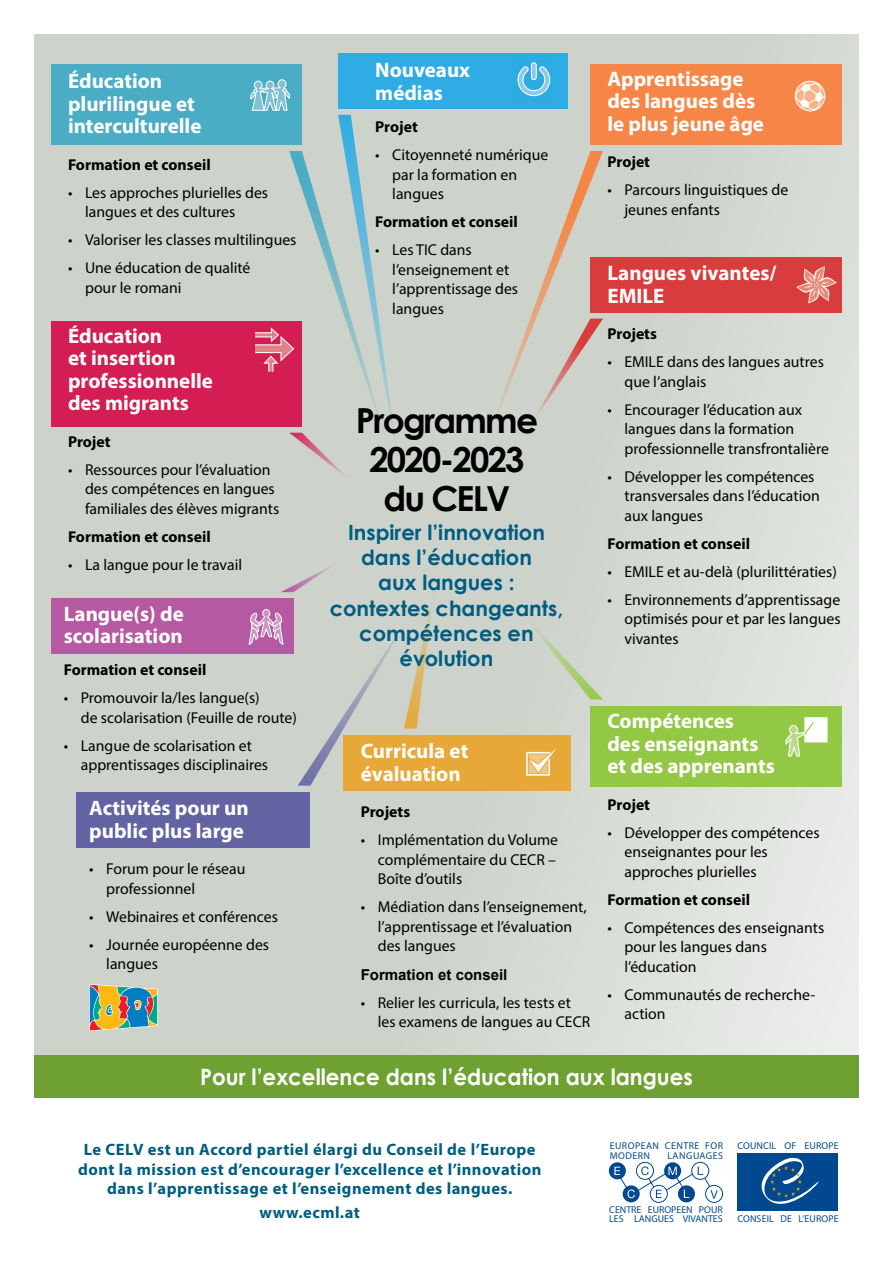
<style>
.page{position:relative;width:893px;height:1263px;background:#fff}
.page>*{position:absolute;margin:0;border:0;box-sizing:border-box;transform-origin:0 0}
.t1{font:700 34.5px/39px "Century Gothic";letter-spacing:-.05em;color:#000;text-align:center}
.t2{font:700 22.5px "Century Gothic";color:#fff;scale:.95 1}
.t3{font:700 21px/22.5px "Myriad Pro";color:#fff}
.t4{font:700 21px/25.2px "Century Gothic";color:#005d82;text-align:center}
.t5{font:700 16.5px/19.8px "Myriad Pro";letter-spacing:.03em;color:#005d82;text-align:center}
.t6{font:15.75px/19.5px "Myriad Pro";color:#000}
.t7{font:700 15.75px "Myriad Pro";color:#000}
.t8{font:700 15px "Arial";color:#000}
.t9{font:9.9px/9.1px "Myriad Pro";letter-spacing:.015em;color:#004990}
.t10{font:9.9px/9.1px "Myriad Pro";letter-spacing:.05em;color:#004990}
</style>
<div class="page">
<div style="left:34px;top:34px;width:825px;height:1020px;background:linear-gradient(to right,#c8cec6,#dbe0da)"></div>
<div style="left:51px;top:598px;width:242px;height:56px;background:#b559a2"></div>
<div style="left:344px;top:736px;width:227px;height:55px;background:#e7a837"></div>
<div style="left:77px;top:792px;width:233px;height:55px;background:#6363a4"></div>
<div style="left:590px;top:706px;width:252px;height:81px;background:#93c844"></div>
<div style="left:590px;top:257px;width:252px;height:55px;background:#d93c3c"></div>
<div style="left:590px;top:64px;width:252px;height:81px;background:#f68647"></div>
<svg style="left:481px;top:151px;width:122px;height:306px;background:#cfcac0"></svg>
<div style="left:338px;top:53px;width:230px;height:55px;background:#2eace3"></div>
<div style="left:51px;top:64px;width:251px;height:81px;background:#4aacc5"></div>
<svg style="left:89px;top:983px;width:69px;height:49px;background:#95a387"></svg>
<svg style="left:515px;top:605px;width:88px;height:94px;background:#ccd4c7"></svg>
<div style="left:34px;top:1055px;width:825px;height:43px;background:#6fa132"></div>
<svg style="left:517px;top:62px;width:34px;height:35px"></svg>
<div style="left:795px;top:81px;width:30px;height:30px;border:1px solid #fff;border-radius:50%"></div>
<svg style="left:795px;top:82px;width:31px;height:29px"></svg>
<div style="left:804px;top:717px;width:23px;height:25px;background:#fff;border:1px solid #fff"></div>
<svg style="left:785px;top:721px;width:30px;height:36px"></svg>
<svg style="left:526px;top:748px;width:31px;height:28px"></svg>
<div style="left:51px;top:321px;width:251px;height:105px;background:#d41e53"></div>
<svg style="left:250px;top:79px;width:150px;height:400px"></svg>
<svg style="left:248px;top:563px;width:186px;height:223px"></svg>
<svg style="left:796px;top:266px;width:41px;height:37px"></svg>
<div style="left:738px;top:1153px;width:100px;height:58px;background:#004990"></div>
<svg style="left:761px;top:1157px;width:57px;height:47px"></svg>
<div style="left:636px;top:1162px;width:18px;height:18px;border:1px solid #004990;border-radius:50%"></div>
<div style="left:650px;top:1185px;width:18px;height:18px;border:1px solid #004990;border-radius:50%"></div>
<div style="left:691px;top:1162px;width:18px;height:18px;border:1px solid #004990;border-radius:50%"></div>
<svg style="left:706px;top:1185px;width:17px;height:17px"></svg>
<div style="left:705px;top:1185px;width:18px;height:18px;border:1px solid #004990;border-radius:50%"></div>
<div style="left:678px;top:1185px;width:17px;height:17px;background:#004990;border-radius:50%"></div>
<svg style="left:664px;top:1162px;width:17px;height:17px"></svg>
<div style="left:623px;top:1185px;width:17px;height:17px;background:#004990;border-radius:50%"></div>
<div style="left:609px;top:1162px;width:17px;height:17px;background:#004990;border-radius:50%"></div>
<svg style="left:614px;top:1166px;width:104px;height:32px"></svg>
<h3 class="t3" style="left:68px;top:69px;width:135px">Éducation plurilingue et interculturelle</h3>
<p class="t7" style="left:68px;top:154px;width:144px">Formation et conseil</p>
<p class="t6" style="left:85px;top:182px;width:185px;text-indent:-17px">• Les approches plurielles des langues et des cultures</p>
<p class="t6" style="left:68px;top:230px;width:230px">• Valoriser les classes multilingues</p>
<p class="t6" style="left:85px;top:258px;width:167px;text-indent:-17px">• Une éducation de qualité pour le romani</p>
<h3 class="t3" style="left:68px;top:324px;width:146px">Éducation<br>et insertion professionnelle des migrants</h3>
<p class="t7" style="left:68px;top:431px;width:44px">Projet</p>
<p class="t6" style="left:85px;top:460px;width:196px;text-indent:-17px">• Ressources pour l’évaluation des compétences en langues familiales des élèves migrants</p>
<p class="t7" style="left:68px;top:526px;width:144px">Formation et conseil</p>
<p class="t6" style="left:68px;top:555px;width:176px">• La langue pour le travail</p>
<h3 class="t3" style="left:64px;top:602px;width:121px">Langue(s) de scolarisation</h3>
<p class="t7" style="left:64px;top:660px;width:144px">Formation et conseil</p>
<p class="t6" style="left:81px;top:688px;width:218px;text-indent:-17px">• Promouvoir la/les langue(s)<br>de scolarisation (Feuille de route)</p>
<p class="t6" style="left:81px;top:736px;width:189px;text-indent:-17px">• Langue de scolarisation et apprentissages disciplinaires</p>
<h3 class="t3" style="left:89px;top:796px;width:161px">Activités pour un public plus large</h3>
<p class="t6" style="left:106px;top:859px;width:141px;text-indent:-17px">• Forum pour le réseau professionnel</p>
<p class="t6" style="left:89px;top:906px;width:190px">• Webinaires et conférences</p>
<p class="t6" style="left:106px;top:934px;width:164px;text-indent:-17px">• Journée européenne des langues</p>
<h3 class="t3" style="left:375px;top:58px;width:96px">Nouveaux médias</h3>
<p class="t7" style="left:375px;top:117px;width:44px">Projet</p>
<p class="t6" style="left:392px;top:145px;width:158px;text-indent:-17px">• Citoyenneté numérique par la formation en langues</p>
<p class="t7" style="left:375px;top:212px;width:144px">Formation et conseil</p>
<p class="t6" style="left:392px;top:240px;width:127px;text-indent:-17px">• Les TIC dans l’enseignement et l’apprentissage des langues</p>
<h1 class="t1" style="left:356px;top:399px;width:184px">Programme<br>2020-2023 du CELV</h1>
<h3 class="t4" style="left:330px;top:519px;width:235px">Inspirer l’innovation dans l’éducation<br>aux langues : contextes changeants, compétences en évolution</h3>
<h3 class="t3" style="left:607px;top:67px;width:158px">Apprentissage des langues dès le plus jeune âge</h3>
<p class="t7" style="left:607px;top:152px;width:44px">Projet</p>
<p class="t6" style="left:624px;top:180px;width:165px;text-indent:-17px">• Parcours linguistiques de jeunes enfants</p>
<h3 class="t3" style="left:607px;top:261px;width:171px">Langues vivantes/<br>EMILE</h3>
<p class="t7" style="left:607px;top:324px;width:51px">Projets</p>
<p class="t6" style="left:624px;top:352px;width:201px;text-indent:-17px">• EMILE dans des langues autres que l’anglais</p>
<p class="t6" style="left:624px;top:399px;width:206px;text-indent:-17px">• Encourager l’éducation aux langues dans la formation professionnelle transfrontalière</p>
<p class="t6" style="left:624px;top:466px;width:197px;text-indent:-17px">• Développer les compétences transversales dans l’éducation aux langues</p>
<p class="t7" style="left:607px;top:533px;width:144px">Formation et conseil</p>
<p class="t6" style="left:607px;top:561px;width:231px">• EMILE et au-delà (plurilittératies)</p>
<p class="t6" style="left:624px;top:589px;width:218px;text-align:justify;text-indent:-17px">• Environnements d’apprentissage optimisés pour et par les langues vivantes</p>
<h3 class="t3" style="left:361px;top:739px;width:109px">Curricula et évaluation</h3>
<p class="t7" style="left:361px;top:802px;width:51px">Projets</p>
<p class="t6" style="left:378px;top:830px;width:182px;text-indent:-17px">• Implémentation du Volume complémentaire du CECR –<br>Boîte d’outils</p>
<p class="t6" style="left:378px;top:897px;width:210px;text-indent:-17px">• Médiation dans l’enseignement, l’apprentissage et l’évaluation des langues</p>
<p class="t8" style="left:361px;top:964px;width:148px">Formation et conseil</p>
<p class="t6" style="left:378px;top:992px;width:214px;text-indent:-17px">• Relier les curricula, les tests et les examens de langues au CECR</p>
<h3 class="t3" style="left:607px;top:709px;width:169px">Compétences<br>des enseignants et des apprenants</h3>
<p class="t7" style="left:607px;top:794px;width:44px">Projet</p>
<p class="t6" style="left:624px;top:822px;width:197px;text-indent:-17px">• Développer des compétences enseignantes pour les approches plurielles</p>
<p class="t7" style="left:607px;top:889px;width:144px">Formation et conseil</p>
<p class="t6" style="left:624px;top:917px;width:201px;text-indent:-17px">• Compétences des enseignants pour les langues dans l’éducation</p>
<p class="t6" style="left:624px;top:984px;width:192px;text-indent:-17px">• Communautés de recherche&shy;action</p>
<h2 class="t2" style="left:200px;top:1060px;width:520px">Pour l’excellence dans l’éducation aux langues</h2>
<p class="t5" style="left:78px;top:1139px;width:465px">Le CELV est un Accord partiel élargi du Conseil de l’Europe dont la mission est d’encourager l’excellence et l’innovation dans l’apprentissage et l’enseignement des langues.</p>
<p class="t5" style="left:260px;top:1202px;width:102px">www.ecml.at</p>
<p class="t10" style="left:610px;top:1141px;width:115px">EUROPEAN CENTRE FOR<br>MODERN</p>
<p class="t10" style="left:667px;top:1150px;width:57px">LANGUAGES</p>
<p class="t9" style="left:737px;top:1141px;width:103px">COUNCIL OF EUROPE</p>
<p class="t9" style="left:609px;top:1205px;width:115px">CENTRE EUROPEEN POUR<br>LES LANGUES VIVANTES</p>
<p class="t9" style="left:737px;top:1214px;width:103px">CONSEIL DE L’EUROPE</p>
</div>
